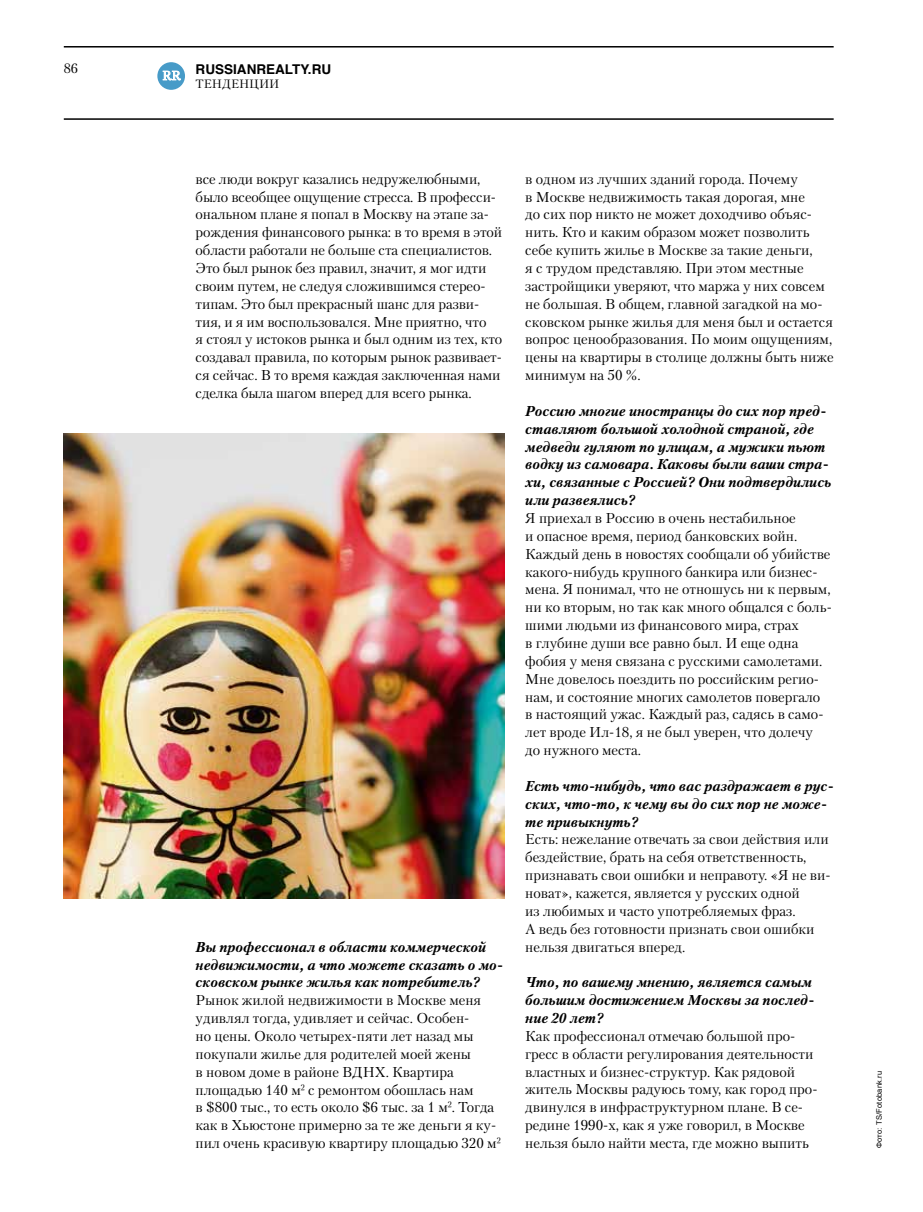
<style>
.page{position:relative;width:923px;height:1212px;background:#fff}
.page>*{position:absolute;margin:0;border:0;box-sizing:border-box;transform-origin:0 0}
.t1{font:14.25px/17.9px "Petersburg TF";color:#000}
.t2{font:italic 700 14.25px/17.9px "Petersburg TF";color:#000}
.t3{font:700 13.5px "Helvetica TF";color:#000}
.t4{font:13.5px "Petersburg TF";color:#000}
.t5{font:12.6px "Petersburg TF";color:#fff}
.t6{font:12px "Petersburg TF";color:#000}
.t7{font:7.5px "Helvetica TF";letter-spacing:.025em;color:#000}
</style>
<div class="page">
<hr style="left:64px;top:118px;width:769px;height:2px;background:#000">
<hr style="left:64px;top:46px;width:769px;height:2px;background:#000">
<div style="left:157px;top:62px;width:28px;height:28px;background:#479bc8;border-radius:50%"></div>
<svg style="left:163px;top:71px;width:18px;height:9px"></svg>
<img style="left:64px;top:434px;width:440px;height:464px">
<p class="t4" style="left:64px;top:60px;width:16px">86</p>
<p class="t3" style="left:196px;top:58px;width:137px">RUSSIANREALTY.RU</p>
<p class="t6" style="left:196px;top:77px;width:85px">тенденции</p>
<p class="t5" style="left:162px;top:68px;width:20px">RR</p>
<p class="t1" style="left:196px;top:170px;width:308px">все люди вокруг казались недружелюбными, было всеобщее ощущение стресса. В професси‑ ональном плане я попал в Москву на этапе за‑ рождения финансового рынка: в то время в этой области работали не больше ста специалистов.<br>Это был рынок без правил, значит, я мог идти своим путем, не следуя сложившимся стерео‑ типам. Это был прекрасный шанс для разви‑ тия, и я им воспользовался. Мне приятно, что<br>я стоял у истоков рынка и был одним из тех, кто создавал правила, по которым рынок развивает‑ ся сейчас. В то время каждая заключенная нами сделка была шагом вперед для всего рынка.</p>
<p class="t2" style="left:196px;top:937px;width:309px">Вы профессионал в области коммерческой недвижимости, а что можете сказать о мо&shy;сковском рынке жилья как потребитель?</p>
<p class="t1" style="left:196px;top:991px;width:287px">Рынок жилой недвижимости в Москве меня удивлял тогда, удивляет и сейчас. Особен‑ но цены. Около четырех-пяти лет назад мы покупали жилье для родителей моей жены в новом доме в районе ВДН</p>
<p class="t1" style="left:196px;top:1062px;width:306px;text-indent:179px">Х. Квартира площадью 140 м² с ремонтом обошлась нам<br>в $800 тыс., то есть около $6 тыс. за 1 м². Тогда как в Хьюстоне примерно за те же деньги я ку‑ пил очень красивую квартиру площадью 320 м²</p>
<p class="t1" style="left:525px;top:169px;width:310px">в одном из лучших зданий города. Почему<br>в Москве недвижимость такая дорогая, мне<br>до сих пор никто не может доходчиво объяс‑ нить. Кто и каким образом может позволить себе купить жилье в Москве за такие деньги,<br>я с трудом представляю. При этом местные застройщики уверяют, что маржа у них совсем не большая. В общем, главной загадкой на мо‑ сковском рынке жилья для меня был и остается вопрос ценообразования. По моим ощущениям, цены на квартиры в столице должны быть ниже минимум на 50 %.</p>
<p class="t2" style="left:525px;top:401px;width:308px">Россию многие иностранцы до сих пор пред&shy;ставляют большой холодной страной, где медведи гуляют по улицам, а мужики пьют водку из самовара. Каковы были ваши стра&shy;хи, связанные с Россией? Они подтвердились или развеялись?</p>
<p class="t1" style="left:525px;top:509px;width:308px">Я приехал в Россию в очень нестабильное<br>и опасное время, период банковских войн.<br>Каждый день в новостях сообщали об убийстве какого-нибудь крупного банкира или бизнес‑ мена. Я понимал, что не отношусь ни к первым, ни ко вторым, но так как много общался с боль‑ шими людьми из финансового мира, страх<br>в глубине души все равно был. И еще одна фобия у меня связана с русскими самолетами.<br>Мне довелось поездить по российским регио‑ нам, и состояние многих самолетов повергало<br>в настоящий ужас. Каждый раз, садясь в само‑ лет вроде Ил-18, я не был уверен, что долечу<br>до нужного места.</p>
<p class="t2" style="left:525px;top:776px;width:310px">Есть что-нибудь, что вас раздражает в рус&shy;ских, что-то, к чему вы до сих пор не може&shy;те привыкнуть?</p>
<p class="t1" style="left:525px;top:830px;width:307px">Есть: нежелание отвечать за свои действия или бездействие, брать на себя ответственность, признавать свои ошибки и неправоту. «Я не ви‑ новат», кажется, является у русских одной<br>из любимых и часто употребляемых фраз.<br>А ведь без готовности признать свои ошибки нельзя двигаться вперед.</p>
<p class="t2" style="left:525px;top:973px;width:290px">Что, по вашему мнению, является самым большим достижением Москвы за послед&shy;ние 20 лет?</p>
<p class="t1" style="left:525px;top:1027px;width:294px">Как профессионал отмечаю большой про‑ гресс в области регулирования деятельности властных и бизнес-структур. Как рядовой житель Москвы радуюсь тому, как город про‑ двинулся в инфраструктурном плане. В се‑ редине 1990‑х, как я уже говорил, в Москве нельзя было найти места, где можно выпить</p>
<p class="t7" style="left:873px;top:1148px;width:79px;rotate:-90deg">Фото: TS/Fotobank.ru</p>
</div>
